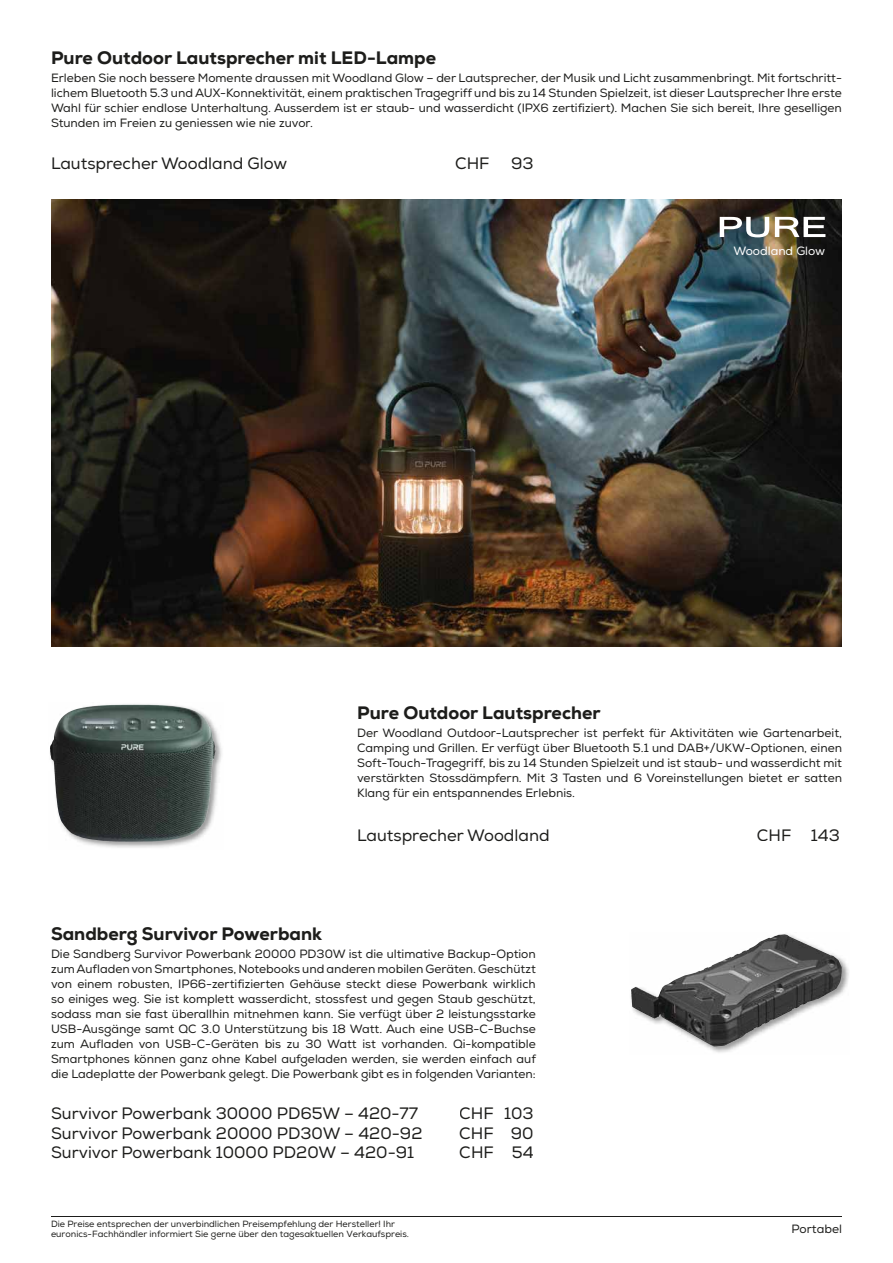
<style>
.page{position:relative;width:893px;height:1263px;background:#fff}
.page>*{position:absolute;margin:0;border:0;box-sizing:border-box;transform-origin:0 0}
.t1{font:800 18px "Euronics";color:#1d1d1b}
.t2{font:16.5px "Euronics";color:#1d1d1b}
.t3{font:12px/15px "Euronics";color:#1d1d1b;text-align:justify}
.t4{font:12px "Euronics";color:#fff}
.t5{font:9px/10.5px "Euronics";color:#1d1d1b}
</style>
<div class="page">
<hr style="left:51px;top:1216px;width:791px;height:1px;background:#1d1d1b">
<img style="left:51px;top:200px;width:791px;height:446px">
<svg style="left:720px;top:217px;width:49px;height:20px"></svg>
<svg style="left:775px;top:217px;width:50px;height:20px"></svg>
<img style="left:50px;top:704px;width:172px;height:144px">
<img style="left:50px;top:705px;width:82px;height:50px">
<img style="left:631px;top:934px;width:218px;height:119px">
<img style="left:708px;top:934px;width:75px;height:33px">
<h1 class="t1" style="left:51px;top:50px;width:387px">Pure Outdoor Lautsprecher mit LED-Lampe</h1>
<p class="t3" style="left:51px;top:72px;width:792px">Erleben Sie noch bessere Momente draussen mit Woodland Glow – der Lautsprecher, der Musik und Licht zusammenbringt. Mit fortschritt&shy;lichem Bluetooth 5.3 und AUX-Konnektivität, einem praktischen Tragegriff und bis zu 14 Stunden Spielzeit, ist dieser Lautsprecher Ihre erste Wahl für schier endlose Unterhaltung. Ausserdem ist er staub- und wasserdicht (IPX6 zertifiziert). Machen Sie sich bereit, Ihre geselligen Stunden im Freien zu geniessen wie nie zuvor.</p>
<h2 class="t2" style="left:51px;top:157px;width:238px">Lautsprecher Woodland Glow</h2>
<h2 class="t2" style="left:455px;top:157px;width:36px">CHF</h2>
<h2 class="t2" style="left:511px;top:157px;width:24px">93</h2>
<p class="t4" style="left:733px;top:246px;width:93px">Woodland Glow</p>
<h1 class="t1" style="left:357px;top:704px;width:245px">Pure Outdoor Lautsprecher</h1>
<p class="t3" style="left:357px;top:727px;width:486px">Der Woodland Outdoor-Lautsprecher ist perfekt für Aktivitäten wie Gartenarbeit, Camping und Grillen. Er verfügt über Bluetooth 5.1 und DAB+/UKW-Optionen, einen Soft-Touch-Tragegriff, bis zu 14 Stunden Spielzeit und ist staub- und wasserdicht mit verstärkten Stossdämpfern. Mit 3 Tasten und 6 Voreinstellungen bietet er satten Klang für ein entspannendes Erlebnis.</p>
<h2 class="t2" style="left:357px;top:829px;width:194px">Lautsprecher Woodland</h2>
<h2 class="t2" style="left:757px;top:829px;width:84px">CHF 143</h2>
<h1 class="t1" style="left:51px;top:925px;width:272px">Sandberg Survivor Powerbank</h1>
<p class="t3" style="left:51px;top:948px;width:486px">Die Sandberg Survivor Powerbank 20000 PD30W ist die ultimative Backup-Option zum Aufladen von Smartphones, Notebooks und anderen mobilen Geräten. Geschützt von einem robusten, IP66-zertifizierten Gehäuse steckt diese Powerbank wirklich so einiges weg. Sie ist komplett wasserdicht, stossfest und gegen Staub geschützt, sodass man sie fast überallhin mitnehmen kann. Sie verfügt über 2 leistungsstarke USB-Ausgänge samt QC 3.0 Unterstützung bis 18 Watt. Auch eine USB-C-Buchse zum Aufladen von USB-C-Geräten bis zu 30 Watt ist vorhanden. Qi-kompatible Smartphones können ganz ohne Kabel aufgeladen werden, sie werden einfach auf die Ladeplatte der Powerbank gelegt. Die Powerbank gibt es in folgenden Varianten:</p>
<h2 class="t2" style="left:51px;top:1107px;width:368px">Survivor Powerbank 30000 PD65W – 420-77</h2>
<h2 class="t2" style="left:459px;top:1107px;width:76px">CHF 103</h2>
<h2 class="t2" style="left:51px;top:1127px;width:373px">Survivor Powerbank 20000 PD30W – 420-92</h2>
<h2 class="t2" style="left:459px;top:1127px;width:76px">CHF 90</h2>
<h2 class="t2" style="left:51px;top:1146px;width:365px">Survivor Powerbank 10000 PD20W – 420-91</h2>
<h2 class="t2" style="left:459px;top:1146px;width:76px">CHF 54</h2>
<p class="t5" style="left:51px;top:1220px;width:359px">Die Preise entsprechen der unverbindlichen Preisempfehlung der Hersteller! Ihr euronics-Fachhändler informiert Sie gerne über den tagesaktuellen Verkaufspreis.</p>
<p class="t3" style="left:791px;top:1223px;width:52px">Portabel</p>
</div>
